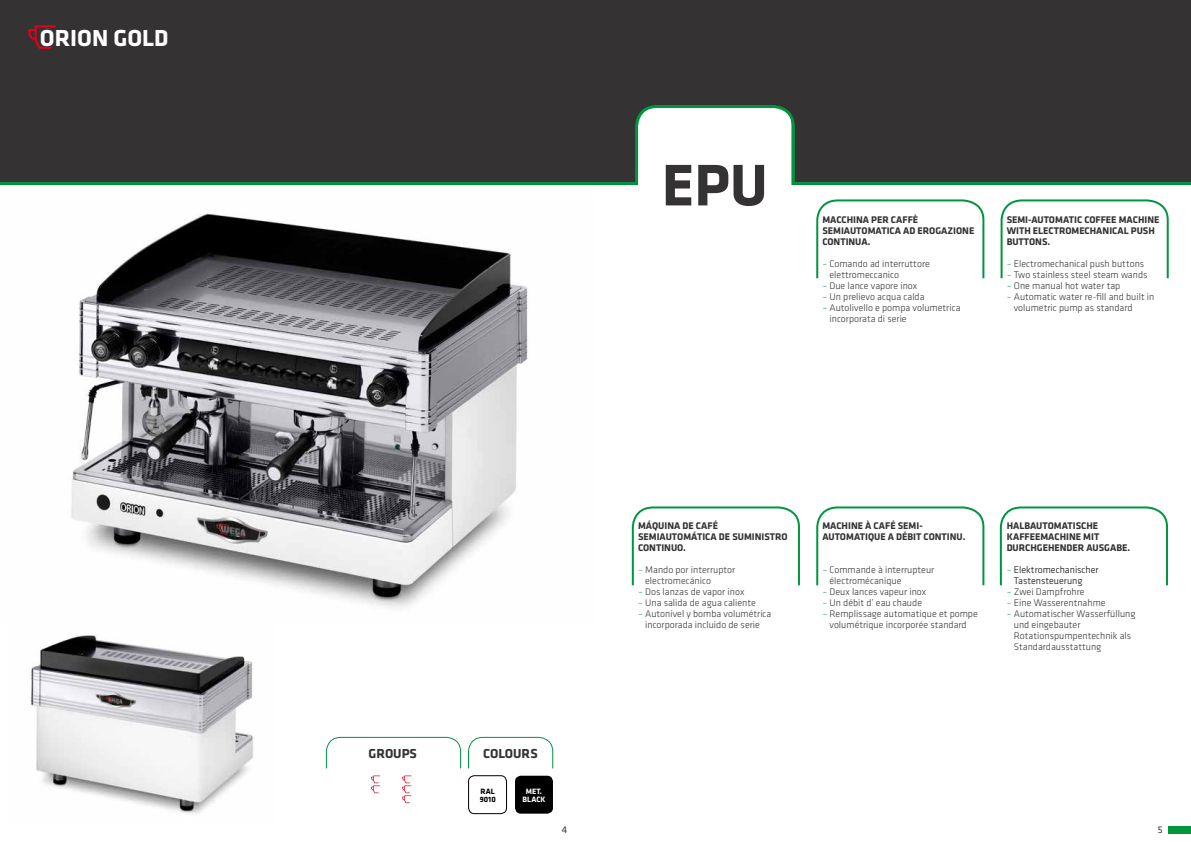
<style>
.page{position:relative;width:1191px;height:842px;background:#fff}
.page>*{position:absolute;margin:0;border:0;box-sizing:border-box;transform-origin:0 0}
.t1{font:700 60.9px "Klavika";color:#343233}
.t2{font:700 24.1px "Klavika";color:#fff}
.t3{font:700 13.5px "Klavika";color:#343233}
.t4{font:300 10px/11px "Klavika";color:#343233}
.t5{font:700 10px/11px "Klavika";color:#343233}
.t6{font:300 10px/11px "Klavika";color:#000}
.t7{font:10px "Klavika";color:#343233}
.t8{font:700 8px/8px "Klavika";color:#fff;text-align:center}
.t9{font:700 8px/8px "Klavika";color:#000}
.s1{color:#00953f}
</style>
<div class="page">
<img style="left:71px;top:213px;width:457px;height:395px">
<div style="left:0;top:0;width:1191px;height:184px;background:#343233"></div>
<div style="left:1168px;top:826px;width:23px;height:7px;background:#00953f"></div>
<svg style="left:0;top:105px;width:1191px;height:80px"></svg>
<svg style="left:816px;top:199px;width:169px;height:80px"></svg>
<svg style="left:816px;top:506px;width:169px;height:80px"></svg>
<svg style="left:631px;top:506px;width:169px;height:80px"></svg>
<svg style="left:1000px;top:199px;width:169px;height:80px"></svg>
<svg style="left:999px;top:506px;width:169px;height:80px"></svg>
<svg style="left:28px;top:25px;width:28px;height:24px"></svg>
<img style="left:30px;top:635px;width:224px;height:179px">
<svg style="left:468px;top:736px;width:86px;height:33px"></svg>
<div style="left:468px;top:775px;width:39px;height:39px;border:1px solid #000;border-radius:6px"></div>
<div style="left:515px;top:776px;width:38px;height:38px;background:#000;border-radius:6px"></div>
<svg style="left:325px;top:736px;width:136px;height:33px"></svg>
<svg style="left:371px;top:775px;width:9px;height:18px"></svg>
<svg style="left:402px;top:775px;width:9px;height:28px"></svg>
<h2 class="t2" style="left:40px;top:20px;width:130px">ORION GOLD</h2>
<h1 class="t1" style="left:662px;top:141px;width:107px">EPU</h1>
<p class="t5" style="left:822px;top:214px;width:153px">MACCHINA PER CAFFÈ<br>SEMIAUTOMATICA AD EROGAZIONE<br>CONTINUA.</p>
<p class="t4" style="left:829px;top:258px;width:102px;text-indent:-7px"><span class="s1">–</span> Comando ad interruttore elettromeccanico</p>
<p class="t4" style="left:822px;top:280px;width:96px"><span class="s1">–</span> Due lance vapore inox</p>
<p class="t4" style="left:822px;top:291px;width:104px"><span class="s1">–</span> Un prelievo acqua calda</p>
<p class="t4" style="left:829px;top:302px;width:133px;text-indent:-7px"><span class="s1">–</span> Autolivello e pompa volumetrica incorporata di serie</p>
<p class="t5" style="left:1006px;top:214px;width:154px">SEMI-AUTOMATIC COFFEE MACHINE<br>WITH ELECTROMECHANICAL PUSH<br>BUTTONS.</p>
<p class="t4" style="left:1006px;top:258px;width:139px"><span class="s1">–</span> Electromechanical push buttons</p>
<p class="t4" style="left:1006px;top:269px;width:142px"><span class="s1">–</span> Two stainless steel steam wands</p>
<p class="t4" style="left:1006px;top:280px;width:115px"><span class="s1">–</span> One manual hot water tap</p>
<p class="t4" style="left:1013px;top:291px;width:142px;text-indent:-7px"><span class="s1">–</span> Automatic water re-fill and built in volumetric pump as standard</p>
<h3 class="t3" style="left:369px;top:743px;width:50px">GROUPS</h3>
<p class="t5" style="left:638px;top:520px;width:151px">MÁQUINA DE CAFÉ<br>SEMIAUTOMÁTICA DE SUMINISTRO<br>CONTINUO.</p>
<p class="t4" style="left:645px;top:564px;width:92px;text-indent:-7px"><span class="s1">–</span> Mando por interruptor electromecánico</p>
<p class="t4" style="left:638px;top:586px;width:108px"><span class="s1">–</span> Dos lanzas de vapor inox</p>
<p class="t4" style="left:638px;top:597px;width:119px"><span class="s1">–</span> Una salida de agua caliente</p>
<p class="t4" style="left:638px;top:608px;width:135px;text-align:center"><span class="s1">–</span> Autonivel y bomba volumétrica incorporada incluido de serie</p>
<p class="t5" style="left:822px;top:520px;width:145px">MACHINE À CAFÉ SEMI-<br>AUTOMATIQUE A DÉBIT CONTINU.</p>
<p class="t4" style="left:829px;top:564px;width:106px;text-indent:-7px"><span class="s1">–</span> Commande à interrupteur électromécanique</p>
<p class="t4" style="left:822px;top:586px;width:105px"><span class="s1">–</span> Deux lances vapeur inox</p>
<p class="t4" style="left:822px;top:597px;width:101px"><span class="s1">–</span> Un débit d’ eau chaude</p>
<p class="t4" style="left:822px;top:608px;width:157px;text-align:center"><span class="s1">–</span> Remplissage automatique et pompe volumétrique incorporée standard</p>
<p class="t5" style="left:1006px;top:520px;width:125px">HALBAUTOMATISCHE<br>KAFFEEMACHINE MIT<br>DURCHGEHENDER AUSGABE.</p>
<p class="t6" style="left:1013px;top:564px;width:86px;text-indent:-7px"><span class="s1">–</span> Elektromechanischer<br>Tastensteuerung</p>
<p class="t4" style="left:1006px;top:586px;width:79px"><span class="s1">–</span> Zwei Dampfrohre</p>
<p class="t4" style="left:1006px;top:597px;width:100px"><span class="s1">–</span> Eine Wasserentnahme</p>
<p class="t4" style="left:1013px;top:608px;width:123px;text-indent:-7px"><span class="s1">–</span> Automatischer Wasserfüllung und eingebauter<br>Rotationspumpentechnik als<br>Standardausstattung</p>
<h3 class="t3" style="left:483px;top:743px;width:56px">COLOURS</h3>
<p class="t9" style="left:480px;top:787px;width:18px">RAL<br>9010</p>
<p class="t8" style="left:522px;top:787px;width:24px">MET.<br>BLACK</p>
<p class="t7" style="left:562px;top:823px;width:7px">4</p>
<p class="t7" style="left:1157px;top:823px;width:6px">5</p>
</div>
